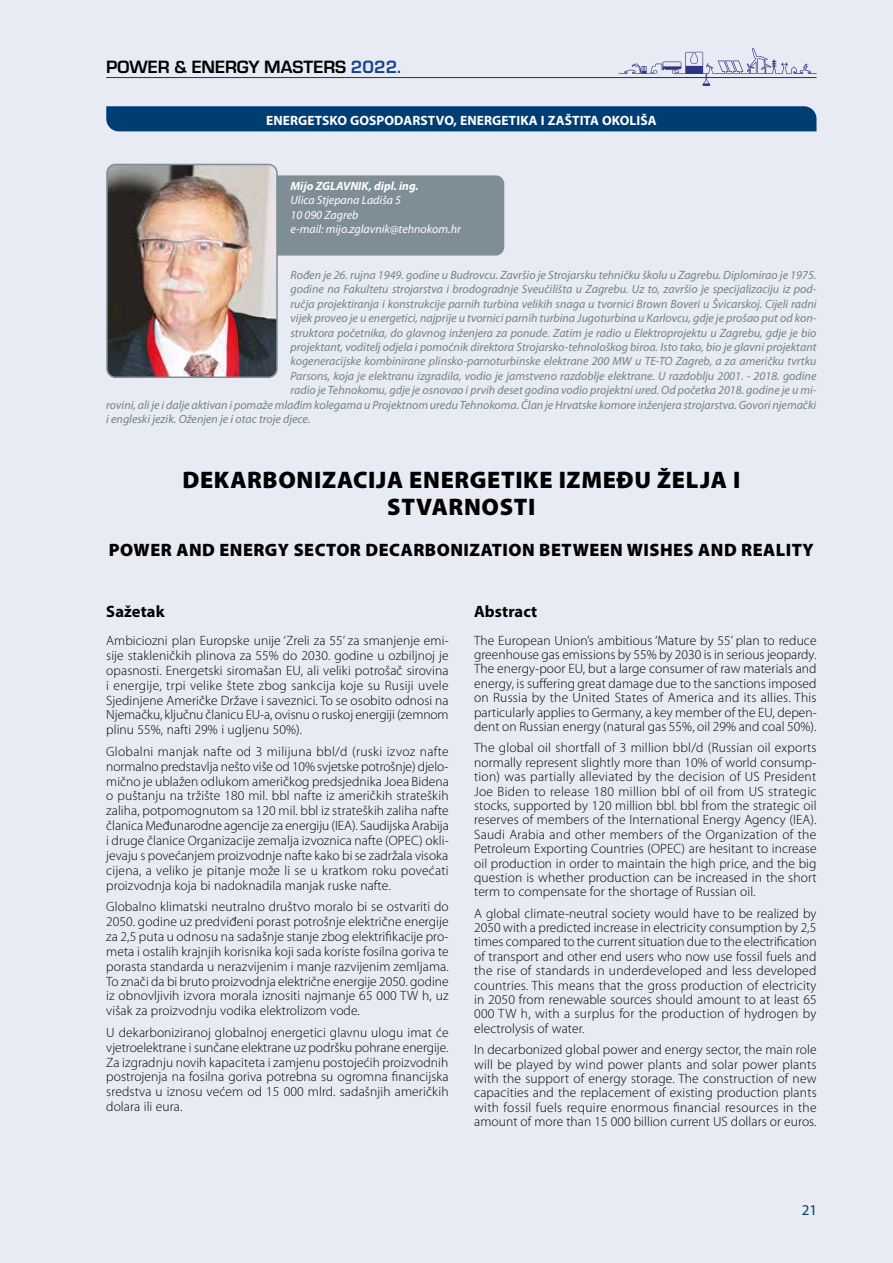
<style>
.page{position:relative;width:893px;height:1263px;background:#e8ebf4}
.page>*{position:absolute;margin:0;border:0;box-sizing:border-box;transform-origin:0 0}
.t1{font:900 24px/26.4px "Myriad Pro";letter-spacing:.025em;color:#000;text-align:center}
.t2{font:700 18.45px "Eurostile TOT";color:#000}
.t3{font:900 18px "Myriad Pro";letter-spacing:.025em;color:#000}
.t4{font:700 16.5px "Myriad Pro";letter-spacing:.005em;color:#000}
.t5{font:15px "Myriad Pro";color:#003d73}
.t6{font:300 13.5px/14.4px "Myriad Pro";letter-spacing:.005em;color:#000;text-align:justify}
.t7{font:700 13.5px "Myriad Pro";letter-spacing:.005em;color:#fff}
.t8{font:italic 12px "Myriad Pro";color:#72828a}
.t9{font:italic 12px/14.4px "Myriad Pro";color:#fff}
.t10{font:italic 700 12px "Myriad Pro";color:#fff}
.s1{color:#17428d}
</style>
<div class="page">
<hr style="left:106px;top:77px;width:710px;height:1px;background:#003d73">
<div style="left:106px;top:106px;width:710px;height:25px;background:#003d73"></div>
<svg style="left:619px;top:48px;width:198px;height:38px"></svg>
<div style="left:128px;top:175px;width:376px;height:81px;background:#7f8e96;border-radius:9px"></div>
<img style="left:109px;top:164px;width:166px;height:211px">
<div style="left:106px;top:164px;width:172px;height:214px;border:2px solid #7f8e96;border-radius:9px"></div>
<h2 class="t2" style="left:106px;top:57px;width:296px">POWER &amp; ENERGY MASTERS <span class="s1">2022.</span></h2>
<p class="t7" style="left:266px;top:112px;width:392px">ENERGETSKO GOSPODARSTVO, ENERGETIKA I ZAŠTITA OKOLIŠA</p>
<p class="t10" style="left:290px;top:179px;width:130px">Mijo ZGLAVNIK, dipl. ing.</p>
<p class="t9" style="left:290px;top:193px;width:172px">Ulica Stjepana Ladiša 5<br>10 090 Zagreb<br>e-mail: mijo.zglavnik@tehnokom.hr</p>
<p class="t8" style="left:290px;top:269px;width:527px">Rođen je 26. rujna 1949. godine u Budrovcu. Završio je Strojarsku tehničku školu u Zagrebu. Diplomirao je 1975.</p>
<p class="t8" style="left:290px;top:283px;width:527px">godine na Fakultetu strojarstva i brodogradnje Sveučilišta u Zagrebu. Uz to, završio je specijalizaciju iz pod-</p>
<p class="t8" style="left:290px;top:297px;width:528px">ručja projektiranja i konstrukcije parnih turbina velikih snaga u tvornici Brown Boveri u Švicarskoj. Cijeli radni</p>
<p class="t8" style="left:290px;top:312px;width:527px">vijek proveo je u energetici, najprije u tvornici parnih turbina Jugoturbina u Karlovcu, gdje je prošao put od kon-</p>
<p class="t8" style="left:290px;top:326px;width:527px">struktora početnika, do glavnog inženjera za ponude. Zatim je radio u Elektroprojektu u Zagrebu, gdje je bio</p>
<p class="t8" style="left:290px;top:341px;width:527px">projektant, voditelj odjela i pomoćnik direktora Strojarsko-tehnološkog biroa. Isto tako, bio je glavni projektant</p>
<p class="t8" style="left:290px;top:355px;width:527px">kogeneracijske kombinirane plinsko-parnoturbinske elektrane 200 MW u TE-TO Zagreb, a za američku tvrtku</p>
<p class="t8" style="left:290px;top:369px;width:527px">Parsons, koja je elektranu izgradila, vodio je jamstveno razdoblje elektrane. U razdoblju 2001. - 2018. godine</p>
<p class="t8" style="left:290px;top:384px;width:528px">radio je Tehnokomu, gdje je osnovao i prvih deset godina vodio projektni ured. Od početka 2018. godine je u mi-</p>
<p class="t8" style="left:106px;top:398px;width:712px">rovini, ali je i dalje aktivan i pomaže mlađim kolegama u Projektnom uredu Tehnokoma. Član je Hrvatske komore inženjera strojarstva. Govori njemački</p>
<p class="t8" style="left:106px;top:413px;width:206px">i engleski jezik. Oženjen je i otac troje djece.</p>
<h1 class="t1" style="left:182px;top:467px;width:560px">DEKARBONIZACIJA ENERGETIKE IZMEĐU ŽELJA I<br>STVARNOSTI</h1>
<h3 class="t3" style="left:109px;top:540px;width:706px">POWER AND ENERGY SECTOR DECARBONIZATION BETWEEN WISHES AND REALITY</h3>
<p class="t4" style="left:106px;top:602px;width:60px">Sažetak</p>
<p class="t6" style="left:106px;top:633px;width:344px;line-height:14.9px">Ambiciozni plan Europske unije ‘Zreli za 55’ za smanjenje emi&shy;sije stakleničkih plinova za 55% do 2030. godine u ozbiljnoj je opasnosti. Energetski siromašan EU, ali veliki potrošač sirovina i energije, trpi velike štete zbog sankcija koje su Rusiji uvele Sjedinjene Američke Države i saveznici. To se osobito odnosi na Njemačku, ključnu članicu EU-a, ovisnu o ruskoj energiji (zemnom plinu 55%, nafti 29% i ugljenu 50%).</p>
<p class="t6" style="left:106px;top:744px;width:344px;line-height:14.9px">Globalni manjak nafte od 3 milijuna bbl/d (ruski izvoz nafte normalno predstavlja nešto više od 10% svjetske potrošnje) djelo&shy;mično je ublažen odlukom američkog predsjednika Joea Bidena o puštanju na tržište 180 mil. bbl nafte iz američkih strateških zaliha, potpomognutom sa 120 mil. bbl iz strateških zaliha nafte članica Međunarodne agencije za energiju (IEA). Saudijska Arabija i druge članice Organizacije zemalja izvoznica nafte (OPEC) okli&shy;jevaju s povećanjem proizvodnje nafte kako bi se zadržala visoka cijena, a veliko je pitanje može li se u kratkom roku povećati proizvodnja koja bi nadoknadila manjak ruske nafte.</p>
<p class="t6" style="left:106px;top:899px;width:344px;line-height:14.9px">Globalno klimatski neutralno društvo moralo bi se ostvariti do 2050. godine uz predviđeni porast potrošnje električne energije za 2,5 puta u odnosu na sadašnje stanje zbog elektrifikacije pro&shy;meta i ostalih krajnjih korisnika koji sada koriste fosilna goriva te porasta standarda u nerazvijenim i manje razvijenim zemljama.<br>To znači da bi bruto proizvodnja električne energije 2050. godine iz obnovljivih izvora morala iznositi najmanje 65 000 TW h, uz višak za proizvodnju vodika elektrolizom vode.</p>
<p class="t6" style="left:106px;top:1025px;width:344px;line-height:14.9px">U dekarboniziranoj globalnoj energetici glavnu ulogu imat će vjetroelektrane i sunčane elektrane uz podršku pohrane energije.<br>Za izgradnju novih kapaciteta i zamjenu postojećih proizvodnih postrojenja na fosilna goriva potrebna su ogromna financijska sredstva u iznosu većem od 15 000 mlrd. sadašnjih američkih dolara ili eura.</p>
<p class="t4" style="left:474px;top:602px;width:65px">Abstract</p>
<p class="t6" style="left:474px;top:633px;width:344px">The European Union’s ambitious ‘Mature by 55’ plan to reduce greenhouse gas emissions by 55% by 2030 is in serious jeopardy.<br>The energy-poor EU, but a large consumer of raw materials and energy, is suffering great damage due to the sanctions imposed on Russia by the United States of America and its allies. This particularly applies to Germany, a key member of the EU, depen&shy;dent on Russian energy (natural gas 55%, oil 29% and coal 50%).</p>
<p class="t6" style="left:474px;top:741px;width:344px">The global oil shortfall of 3 million bbl/d (Russian oil exports normally represent slightly more than 10% of world consump&shy;tion) was partially alleviated by the decision of US President Joe Biden to release 180 million bbl of oil from US strategic stocks, supported by 120 million bbl. bbl from the strategic oil reserves of members of the International Energy Agency (IEA).<br>Saudi Arabia and other members of the Organization of the Petroleum Exporting Countries (OPEC) are hesitant to increase oil production in order to maintain the high price, and the big question is whether production can be increased in the short term to compensate for the shortage of Russian oil.</p>
<p class="t6" style="left:474px;top:906px;width:344px">A global climate-neutral society would have to be realized by 2050 with a predicted increase in electricity consumption by 2,5 times compared to the current situation due to the electrification of transport and other end users who now use fossil fuels and the rise of standards in underdeveloped and less developed countries. This means that the gross production of electricity in 2050 from renewable sources should amount to at least 65<br>000 TW h, with a surplus for the production of hydrogen by electrolysis of water.</p>
<p class="t6" style="left:474px;top:1042px;width:344px">In decarbonized global power and energy sector, the main role will be played by wind power plants and solar power plants with the support of energy storage. The construction of new capacities and the replacement of existing production plants with fossil fuels require enormous financial resources in the amount of more than 15 000 billion current US dollars or euros.</p>
<p class="t5" style="left:802px;top:1201px;width:17px">21</p>
</div>
